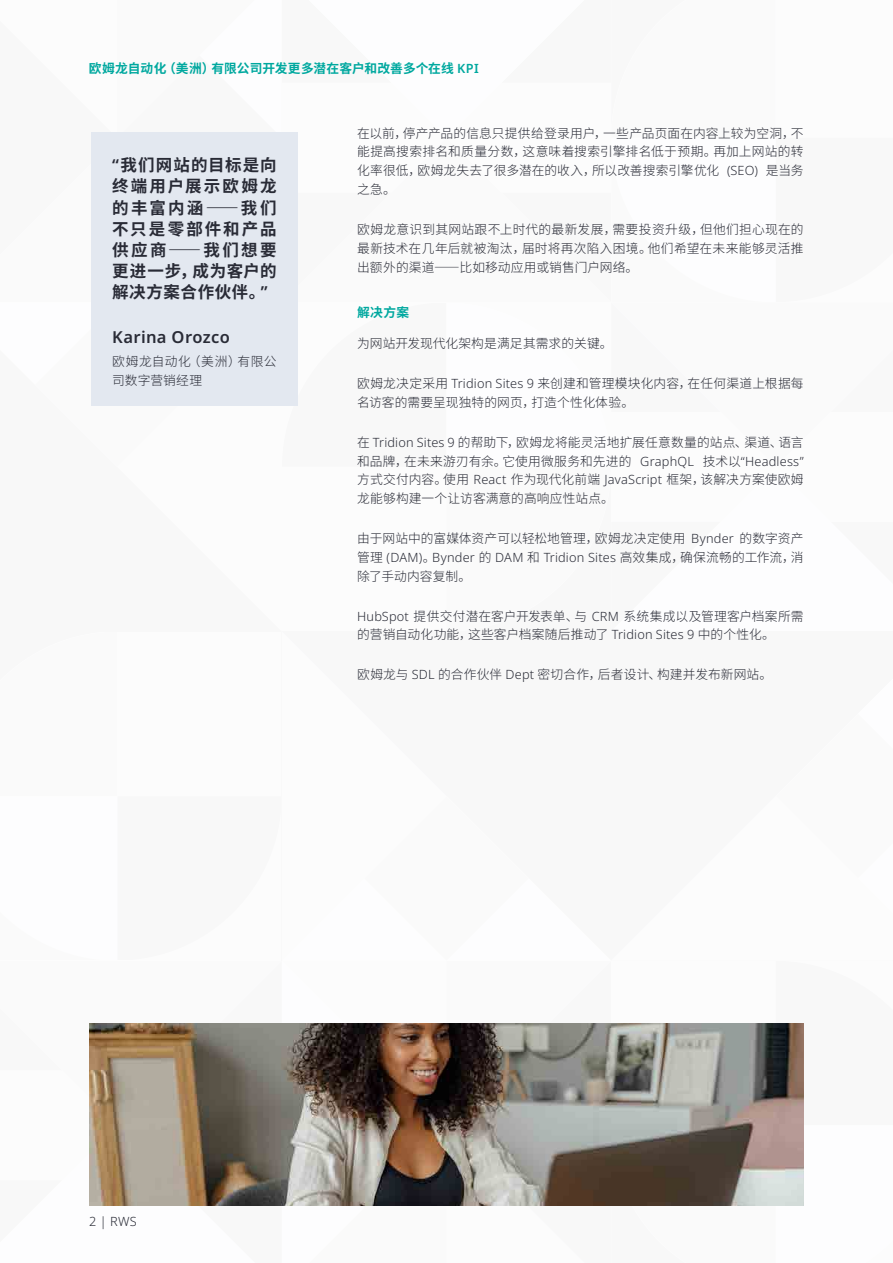
<style>
.page{position:relative;width:893px;height:1263px;background:#fff}
.page>*{position:absolute;margin:0;border:0;box-sizing:border-box;transform-origin:0 0}
.t1{font:700 16.5px/21px "Noto Sans CJ Ksc";letter-spacing:.12em;color:#292b36;text-align:justify}
.t2{font:600 16.5px "Noto Sans";letter-spacing:.02em;color:#292b36}
.t3{font:300 12.75px/18.8px "Noto Sans CJ Ksc";letter-spacing:.01em;color:#292b36;text-align:justify}
.t4{font:300 12.75px "Noto Sans";letter-spacing:.015em;color:#292b36}
.t5{font:700 12.75px "Noto Sans CJ Ksc";letter-spacing:.005em;color:#00a89f}
.s1{font-family:"Noto Sans";font-weight:600}
.s2{font-family:"Noto Sans"}
.s3{font-family:"Noto Sans CJ Ksc"}
</style>
<div class="page">
<div style="left:91px;top:133px;width:207px;height:273px;background:#e3e8f0"></div>
<img style="left:89px;top:1023px;width:715px;height:182px">
<p class="t5" style="left:89px;top:61px;width:391px">欧姆龙自动化（美洲）有限公司开发更多潜在客户和改善多个在线 <span class="s1">KPI</span></p>
<p class="t1" style="left:112px;top:155px;width:166px"><span class="s1">“</span>我们网站的目标是向终端用户展示欧姆龙的丰富内涵——我们不只是零部件和产品供应商——我们想要更进一步，成为客户的解决方案合作伙伴。<span class="s1">”</span></p>
<p class="t2" style="left:112px;top:325px;width:119px">Karina Orozco</p>
<p class="t3" style="left:112px;top:352px;width:166px">欧姆龙自动化（美洲）有限公司数字营销经理</p>
<p class="t3" style="left:357px;top:124px;width:448px">在以前，停产产品的信息只提供给登录用户，一些产品页面在内容上较为空洞，不能提高搜索排名和质量分数，这意味着搜索引擎排名低于预期。再加上网站的转化率很低，欧姆龙失去了很多潜在的收入，所以改善搜索引擎优化 <span class="s2">(SEO)</span> 是当务之急。</p>
<p class="t3" style="left:357px;top:220px;width:448px">欧姆龙意识到其网站跟不上时代的最新发展，需要投资升级，但他们担心现在的最新技术在几年后就被淘汰，届时将再次陷入困境。他们希望在未来能够灵活推出额外的渠道——比如移动应用或销售门户网络。</p>
<p class="t5" style="left:357px;top:305px;width:54px">解决方案</p>
<p class="t3" style="left:357px;top:334px;width:257px">为网站开发现代化架构是满足其需求的关键。</p>
<p class="t3" style="left:357px;top:374px;width:448px">欧姆龙决定采用 <span class="s2">Tridion Sites 9</span> 来创建和管理模块化内容，在任何渠道上根据每名访客的需要呈现独特的网页，打造个性化体验。</p>
<p class="t3" style="left:357px;top:433px;width:448px">在 <span class="s2">Tridion Sites 9</span> 的帮助下，欧姆龙将能灵活地扩展任意数量的站点、渠道、语言和品牌，在未来游刃有余。它使用微服务和先进的 <span class="s2">GraphQL</span> 技术以<span class="s2">“Headless”</span>方式交付内容。使用 <span class="s2">React</span> 作为现代化前端 <span class="s2">JavaScript</span> 框架，该解决方案使欧姆龙能够构建一个让访客满意的高响应性站点。</p>
<p class="t3" style="left:357px;top:529px;width:448px">由于网站中的富媒体资产可以轻松地管理，欧姆龙决定使用 <span class="s2">Bynder</span> 的数字资产</p>
<p class="t4" style="left:357px;top:548px;width:448px"><span class="s3">管理</span> (DAM)<span class="s3">。</span>Bynder <span class="s3">的</span> DAM <span class="s3">和</span> Tridion Sites <span class="s3">高效集成，确保流畅的工作流，消</span></p>
<p class="t3" style="left:357px;top:567px;width:116px">除了手动内容复制。</p>
<p class="t3" style="left:357px;top:607px;width:448px"><span class="s2">HubSpot</span> 提供交付潜在客户开发表单、与 <span class="s2">CRM</span> 系统集成以及管理客户档案所需的营销自动化功能，这些客户档案随后推动了 <span class="s2">Tridion Sites 9</span> 中的个性化。</p>
<p class="t3" style="left:357px;top:666px;width:417px">欧姆龙与 <span class="s2">SDL</span> 的合作伙伴 <span class="s2">Dept</span> 密切合作，后者设计、构建并发布新网站。</p>
<p class="t4" style="left:89px;top:1212px;width:49px">2 | RWS</p>
</div>
